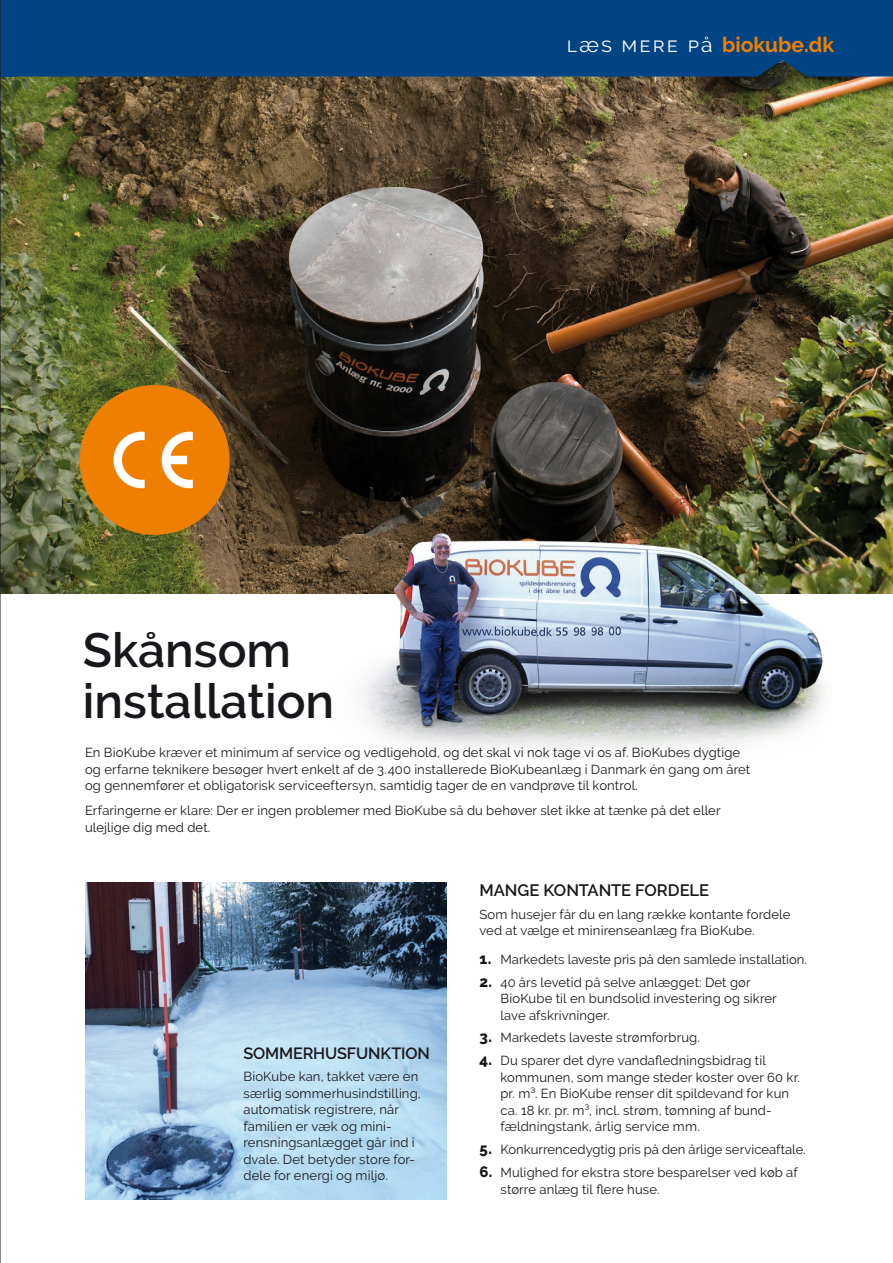
<style>
.page{position:relative;width:893px;height:1263px;background:#fff}
.page>*{position:absolute;margin:0;border:0;box-sizing:border-box;transform-origin:0 0}
.t1{font:600 48px/51px "Raleway";color:#1a171c}
.t2{font:700 21px "Raleway";color:#ee7f00}
.t3{font:600 16.5px "Raleway";letter-spacing:-.005em;color:#1a171c}
.t4{font:600 16.2px "Raleway";letter-spacing:-.01em;color:#1a171c}
.t5{font:13.05px/16.5px "Raleway";letter-spacing:.01em;color:#1a171c}
.s1{font-weight:400;color:#fff}
.s2{font-weight:800;font-size:15px}
</style>
<div class="page">
<img style="left:1px;top:77px;width:892px;height:516px">
<img style="left:85px;top:882px;width:361px;height:317px">
<img style="left:323px;top:445px;width:508px;height:306px">
<div style="left:80px;top:385px;width:150px;height:150px;background:#ee7f00;border-radius:50%"></div>
<svg style="left:114px;top:432px;width:79px;height:56px"></svg>
<div style="left:13px;top:0;width:880px;height:77px;background:#004483"></div>
<div style="left:0;top:0;width:13px;height:77px;background:#004483"></div>
<hr style="left:0;top:0;width:1px;height:1263px;background:#1a171c">
<h1 class="t1" style="left:83px;top:625px;width:253px">Skånsom installation</h1>
<h2 class="t2" style="left:567px;top:32px;width:269px"><span class="s1">læs mere på</span> biokube.dk</h2>
<p class="t5" style="left:85px;top:744px;width:667px">En BioKube kræver et minimum af service og vedligehold, og det skal vi nok tage vi os af. BioKubes dygtige og erfarne teknikere besøger hvert enkelt af de 3.400 installerede BioKubeanlæg i Danmark én gang om året og gennemfører et obligatorisk serviceeftersyn, samtidig tager de en vandprøve til kontrol.</p>
<p class="t5" style="left:85px;top:802px;width:637px">Erfaringerne er klare: Der er ingen problemer med BioKube så du behøver slet ikke at tænke på det eller ulejlige dig med det.</p>
<p class="t4" style="left:243px;top:1044px;width:188px">SOMMERHUSFUNKTION</p>
<p class="t5" style="left:243px;top:1068px;width:179px">BioKube kan, takket være en særlig sommerhusindstilling, automatisk registrere, når familien er væk og mini&shy;rensningsanlægget går ind i dvale. Det betyder store for&shy;dele for energi og miljø.</p>
<p class="t3" style="left:479px;top:881px;width:231px">MANGE KONTANTE FORDELE</p>
<p class="t5" style="left:479px;top:906px;width:312px">Som husejer får du en lang række kontante fordele ved at vælge et minirenseanlæg fra BioKube.</p>
<p class="t5" style="left:479px;top:951px;width:329px"><span class="s2">1.</span> Markedets laveste pris på den samlede installation.</p>
<p class="t5" style="left:500px;top:974px;width:278px;text-indent:-21px"><span class="s2">2.</span> 40 års levetid på selve anlægget: Det gør<br>BioKube til en bundsolid investering og sikrer lave afskrivninger.</p>
<p class="t5" style="left:479px;top:1029px;width:222px"><span class="s2">3.</span> Markedets laveste strømforbrug.</p>
<p class="t5" style="left:500px;top:1052px;width:301px;text-indent:-21px"><span class="s2">4.</span> Du sparer det dyre vandafledningsbidrag til kommunen, som mange steder koster over 60 kr. pr. m³. En BioKube renser dit spildevand for kun ca. 18 kr. pr. m³, incl. strøm, tømning af bund&shy;fældningstank, årlig service mm.</p>
<p class="t5" style="left:479px;top:1141px;width:328px"><span class="s2">5.</span> Konkurrencedygtig pris på den årlige serviceaftale.</p>
<p class="t5" style="left:500px;top:1164px;width:299px;text-indent:-21px"><span class="s2">6.</span> Mulighed for ekstra store besparelser ved køb af større anlæg til flere huse.</p>
</div>
